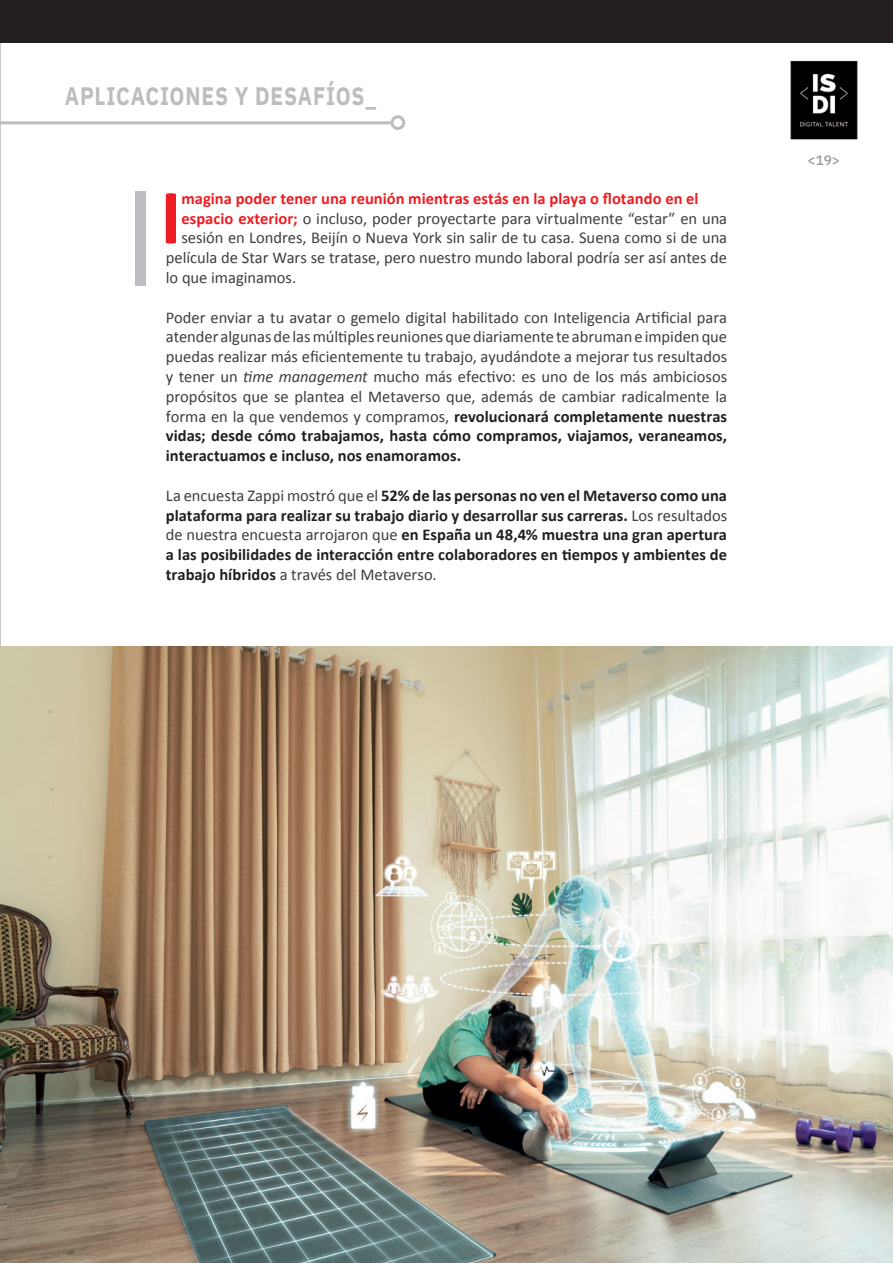
<style>
.page{position:relative;width:893px;height:1263px;background:#fff}
.page>*{position:absolute;margin:0;border:0;box-sizing:border-box;transform-origin:0 0}
.TXT{font:700 78.9px "Calibri";color:#ee1d23}
.t1{font:700 25.2px "IBM Plex Sans";letter-spacing:.04em;color:#bcbdc0;scale:.83 1}
.TXT-2{font:16.5px/19.8px "Calibri";letter-spacing:-.005em;color:#3e3e3f;text-align:justify}
.TXT-3{font:700 16.5px/19.8px "Calibri";color:#231f20;text-align:justify}
.TXT-4{font:700 16.5px "Calibri";color:#ee1d23}
.t2{font:500 13.5px "IBM Plex Mono";color:#939598}
.s1{font-weight:700;color:#ee1d23}
.s2{font-style:italic}
.s3{font-weight:700;color:#231f20}
.s4{font-weight:400;color:#3e3e3f}
</style>
<div class="page">
<img style="left:0;top:0;width:1px;height:1263px">
<img style="left:790px;top:60px;width:68px;height:80px">
<div style="left:0;top:0;width:893px;height:43px;background:#231f20"></div>
<img style="left:1px;top:646px;width:892px;height:617px">
<hr style="left:0;top:121px;width:390px;height:3px;background:#bcbdc0">
<div style="left:390px;top:115px;width:15px;height:15px;border:3px solid #bcbdc0;border-radius:50%"></div>
<div style="left:135px;top:191px;width:10px;height:95px;background:#bcbdc0"></div>
<p class="t1" style="left:65px;top:76px;width:378px">APLICACIONES Y DESAFÍOS_</p>
<p class="TXT" style="left:160px;top:161px;width:23px">I</p>
<p class="TXT-4" style="left:181px;top:187px;width:519px">magina poder tener una reunión mientras estás en la playa o flotando en el</p>
<p class="TXT-2" style="left:181px;top:207px;width:547px"><span class="s1">espacio exterior;</span> o incluso, poder proyectarte para virtualmente “estar” en una</p>
<p class="TXT-2" style="left:181px;top:227px;width:547px">sesión en Londres, Beijín o Nueva York sin salir de tu casa. Suena como si de una</p>
<p class="TXT-2" style="left:166px;top:247px;width:563px">película de Star Wars se tratase, pero nuestro mundo laboral podría ser así antes de</p>
<p class="TXT-2" style="left:166px;top:267px;width:132px">lo que imaginamos.</p>
<p class="TXT-2" style="left:166px;top:306px;width:563px">Poder enviar a tu avatar o gemelo digital habilitado con Inteligencia Artificial para atender algunas de las múltiples reuniones que diariamente te abruman e impiden que puedas realizar más eficientemente tu trabajo, ayudándote a mejorar tus resultados y tener un <span class="s2">time management</span> mucho más efectivo: es uno de los más ambiciosos propósitos que se plantea el Metaverso que, además de cambiar radicalmente la forma en la que vendemos y compramos, <span class="s3">revolucionará completamente nuestras vidas; desde cómo trabajamos, hasta cómo compramos, viajamos, veraneamos, interactuamos e incluso, nos enamoramos.</span></p>
<p class="TXT-3" style="left:166px;top:485px;width:563px"><span class="s4">La encuesta Zappi mostró que el</span> 52% de las personas no ven el Metaverso como una plataforma para realizar su trabajo diario y desarrollar sus carreras. <span class="s4">Los resultados de nuestra encuesta arrojaron que</span> en España un 48,4% muestra una gran apertura a las posibilidades de interacción entre colaboradores en tiempos y ambientes de trabajo híbridos <span class="s4">a través del Metaverso.</span></p>
<p class="t2" style="left:808px;top:149px;width:34px">&lt;19&gt;</p>
</div>
